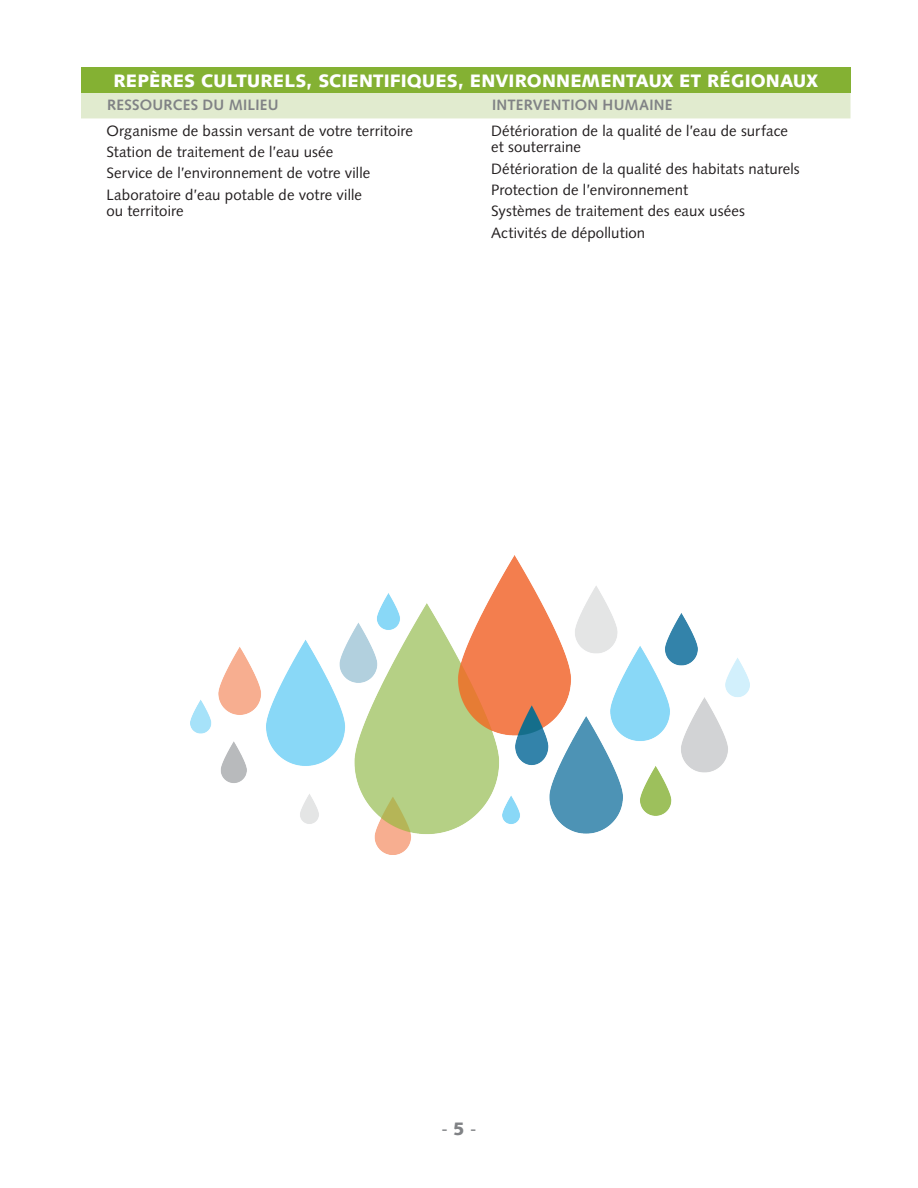
<style>
.page{position:relative;width:918px;height:1188px;background:#fff}
.page>*{position:absolute;margin:0;border:0;box-sizing:border-box;transform-origin:0 0}
.Tableaux_Titres_blan{font:900 18px "Syntax";letter-spacing:.005em;color:#fff}
.t1{font:18px "Syntax";color:#808285}
.Tableaux_Texte{font:15px/16.5px "Syntax";letter-spacing:.005em;color:#231f20}
.Tableaux_Sous-Titres{font:700 15px "Syntax";letter-spacing:.015em;color:#808285}
.s1{font-weight:900}
</style>
<div class="page">
<div style="left:81px;top:68px;width:769px;height:25px;background:#84b133"></div>
<div style="left:81px;top:93px;width:769px;height:25px;background:#e1ebcf"></div>
<img style="left:190px;top:556px;width:560px;height:299px">
<p class="Tableaux_Titres_blan" style="left:114px;top:70px;width:706px">REPÈRES CULTURELS, SCIENTIFIQUES, ENVIRONNEMENTAUX ET RÉGIONAUX</p>
<p class="Tableaux_Sous-Titres" style="left:107px;top:96px;width:173px">RESSOURCES DU MILIEU</p>
<p class="Tableaux_Sous-Titres" style="left:492px;top:96px;width:182px">INTERVENTION HUMAINE</p>
<p class="Tableaux_Texte" style="left:106px;top:122px;width:308px">Organisme de bassin versant de votre territoire</p>
<p class="Tableaux_Texte" style="left:106px;top:144px;width:229px">Station de traitement de l’eau usée</p>
<p class="Tableaux_Texte" style="left:106px;top:165px;width:265px">Service de l’environnement de votre ville</p>
<p class="Tableaux_Texte" style="left:106px;top:186px;width:257px">Laboratoire d’eau potable de votre ville ou territoire</p>
<p class="Tableaux_Texte" style="left:491px;top:122px;width:298px">Détérioration de la qualité de l’eau de surface et souterraine</p>
<p class="Tableaux_Texte" style="left:491px;top:160px;width:310px">Détérioration de la qualité des habitats naturels</p>
<p class="Tableaux_Texte" style="left:491px;top:182px;width:198px">Protection de l’environnement</p>
<p class="Tableaux_Texte" style="left:491px;top:203px;width:255px">Systèmes de traitement des eaux usées</p>
<p class="Tableaux_Texte" style="left:491px;top:224px;width:156px">Activités de dépollution</p>
<p class="t1" style="left:441px;top:1118px;width:37px">- <span class="s1">5</span> -</p>
</div>
